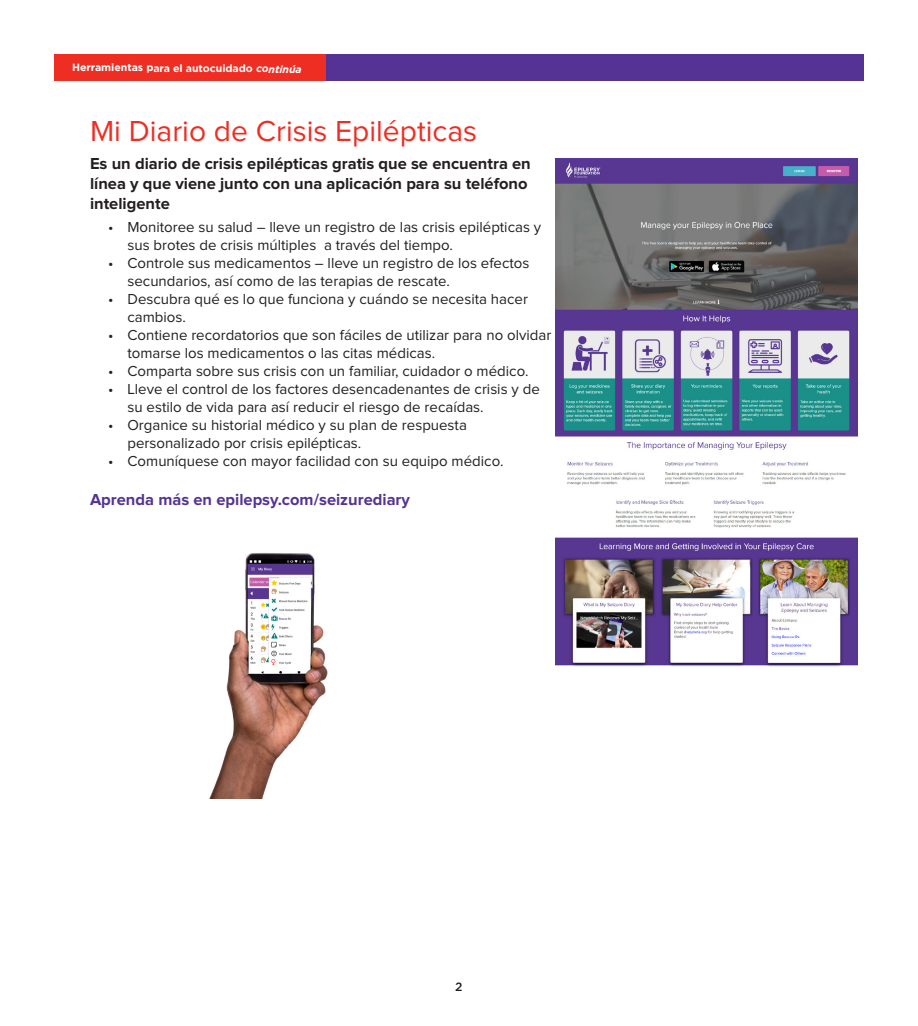
<style>
.page{position:relative;width:918px;height:1026px;background:#fff}
.page>*{position:absolute;margin:0;border:0;box-sizing:border-box;transform-origin:0 0}
.text{font:30px "Proxima Nova";color:#ee2e22}
.secondary_subheads{font:700 16.5px/19.8px "Proxima Nova";color:#231f20}
.secondary_subheads-2{font:700 16.5px "Proxima Nova";color:#553394}
.t1{font:15px/18px "Proxima Nova";color:#231f20}
.t2{font:500 12px "Gotham";color:#231f20}
.t3{font:700 10.5px "Gotham";color:#fff}
.s1{font-style:italic}
</style>
<div class="page">
<div style="left:54px;top:54px;width:275px;height:27px;background:#ee2e22"></div>
<div style="left:327px;top:54px;width:537px;height:27px;background:#553394"></div>
<img style="left:209px;top:553px;width:119px;height:245px">
<img style="left:556px;top:158px;width:302px;height:509px">
<p class="t3" style="left:72px;top:59px;width:231px;rotate:1deg">Herramientas para el autocuidado <span class="s1">continúa</span></p>
<p class="text" style="left:90px;top:117px;width:389px">Mi Diario de Crisis Epilépticas</p>
<p class="secondary_subheads" style="left:90px;top:155px;width:442px">Es un diario de crisis epilépticas gratis que se encuentra en línea y que viene junto con una aplicación para su teléfono inteligente</p>
<p class="t1" style="left:128px;top:218px;width:415px;text-indent:-20px">• Monitoree su salud – lleve un registro de las crisis epilépticas y sus brotes de crisis múltiples a través del tiempo.</p>
<p class="t1" style="left:128px;top:254px;width:403px;text-indent:-20px">• Controle sus medicamentos – lleve un registro de los efectos secundarios, así como de las terapias de rescate.</p>
<p class="t1" style="left:128px;top:290px;width:402px;text-indent:-20px">• Descubra qué es lo que funciona y cuándo se necesita hacer cambios.</p>
<p class="t1" style="left:128px;top:326px;width:425px;text-indent:-20px">• Contiene recordatorios que son fáciles de utilizar para no olvidar tomarse los medicamentos o las citas médicas.</p>
<p class="t1" style="left:108px;top:362px;width:422px">• Comparta sobre sus crisis con un familiar, cuidador o médico.</p>
<p class="t1" style="left:128px;top:380px;width:414px;text-indent:-20px">• Lleve el control de los factores desencadenantes de crisis y de su estilo de vida para así reducir el riesgo de recaídas.</p>
<p class="t1" style="left:128px;top:416px;width:341px;text-indent:-20px">• Organice su historial médico y su plan de respuesta personalizado por crisis epilépticas.</p>
<p class="t1" style="left:108px;top:452px;width:397px">• Comuníquese con mayor facilidad con su equipo médico.</p>
<p class="secondary_subheads-2" style="left:90px;top:492px;width:322px">Aprenda más en epilepsy.com/seizurediary</p>
<p class="t2" style="left:455px;top:979px;width:9px">2</p>
</div>
